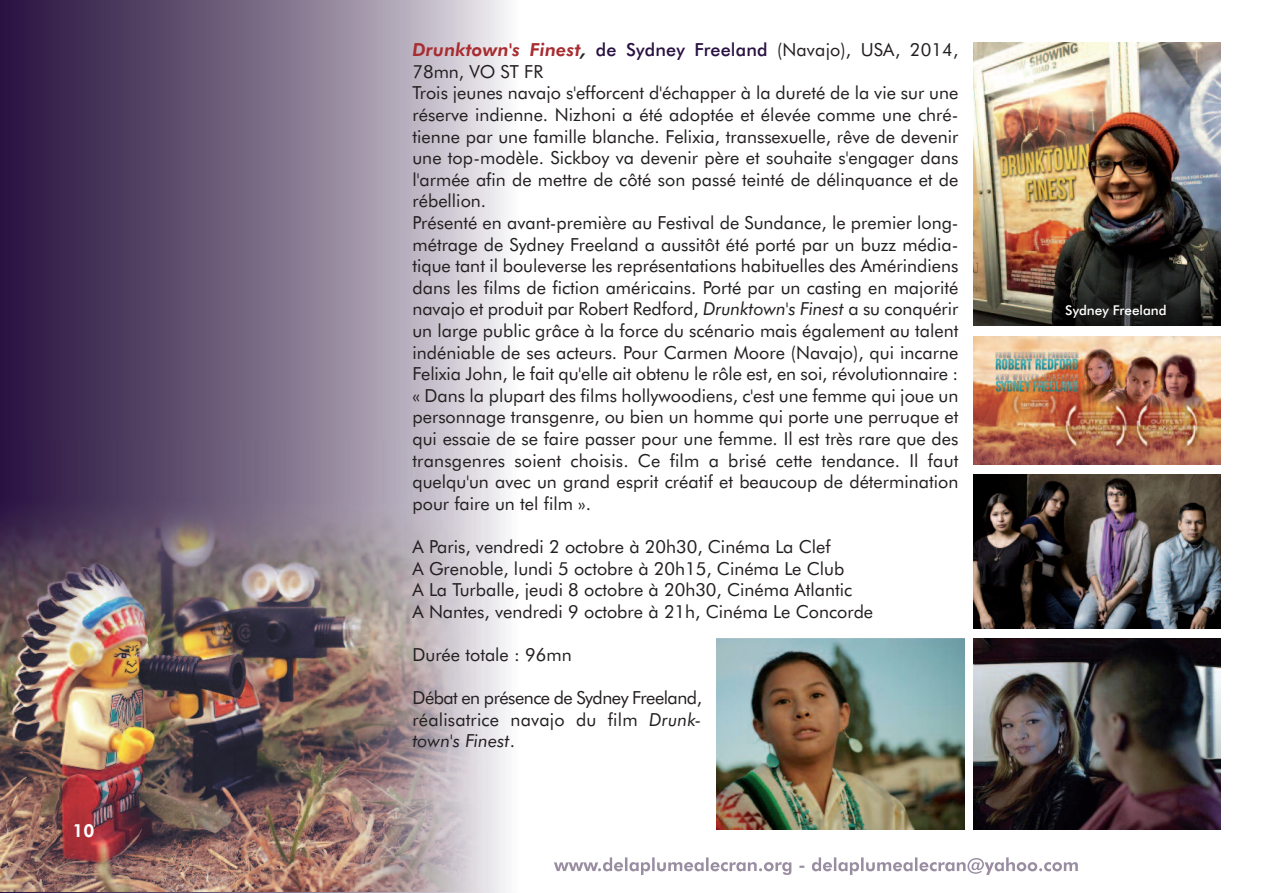
<style>
.page{position:relative;width:1263px;height:893px;background:#fff}
.page>*{position:absolute;margin:0;border:0;box-sizing:border-box;transform-origin:0 0}
.t1{font:18px/21.6px "Futura BT";color:#231f20}
.t2{font:800 18px "Futura BT";color:#fff}
.t3{font:500 13.5px "Futura BT";color:#fff}
.s1{font-weight:800;font-style:italic;color:#a82c30}
.s2{font-weight:800;font-style:italic}
.s3{font-weight:500;color:#291142}
.s4{font-style:italic}
</style>
<div class="page">
<img style="left:0;top:0;width:507px;height:893px">
<img style="left:0;top:441px;width:507px;height:450px">
<svg style="left:593px;top:857px;width:126px;height:18px"></svg>
<img style="left:554px;top:862px;width:39px;height:9px">
<img style="left:973px;top:42px;width:247px;height:283px">
<img style="left:973px;top:337px;width:247px;height:128px">
<img style="left:973px;top:475px;width:247px;height:154px">
<img style="left:973px;top:639px;width:247px;height:191px">
<img style="left:717px;top:639px;width:247px;height:191px">
<p class="t2" style="left:72px;top:823px;width:24px">10</p>
<p class="t1" style="left:412px;top:40px;width:547px"><span class="s1">Drunktown's Finest</span><span class="s2">,</span> <span class="s3">de Sydney Freeland</span> (Navajo), USA, 2014, 78mn, VO ST FR<br>Trois jeunes navajo s'efforcent d'échapper à la dureté de la vie sur une réserve indienne. Nizhoni a été adoptée et élevée comme une chré&shy;tienne par une famille blanche. Felixia, transsexuelle, rêve de devenir une top-modèle. Sickboy va devenir père et souhaite s'engager dans l'armée afin de mettre de côté son passé teinté de délinquance et de rébellion.<br>Présenté en avant-première au Festival de Sundance, le premier long&shy;métrage de Sydney Freeland a aussitôt été porté par un buzz média&shy;tique tant il bouleverse les représentations habituelles des Amérindiens dans les films de fiction américains. Porté par un casting en majorité navajo et produit par Robert Redford, <span class="s4">Drunktown's Finest</span> a su conquérir un large public grâce à la force du scénario mais également au talent indéniable de ses acteurs. Pour Carmen Moore (Navajo), qui incarne Felixia John, le fait qu'elle ait obtenu le rôle est, en soi, révolutionnaire : « Dans la plupart des films hollywoodiens, c'est une femme qui joue un personnage transgenre, ou bien un homme qui porte une perruque et qui essaie de se faire passer pour une femme. Il est très rare que des transgenres soient choisis. Ce film a brisé cette tendance. Il faut quelqu'un avec un grand esprit créatif et beaucoup de détermination pour faire un tel film ».</p>
<p class="t1" style="left:412px;top:537px;width:462px">A Paris, vendredi 2 octobre à 20h30, Cinéma La Clef<br>A Grenoble, lundi 5 octobre à 20h15, Cinéma Le Club<br>A La Turballe, jeudi 8 octobre à 20h30, Cinéma Atlantic<br>A Nantes, vendredi 9 octobre à 21h, Cinéma Le Concorde</p>
<p class="t1" style="left:412px;top:645px;width:161px">Durée totale : 96mn</p>
<p class="t1" style="left:412px;top:688px;width:291px;text-align:justify">Débat en présence de Sydney Freeland, réalisatrice navajo du film <span class="s4">Drunk&shy;town's Finest</span>.</p>
<p class="t3" style="left:1065px;top:305px;width:103px">Sydney Freeland</p>
</div>
